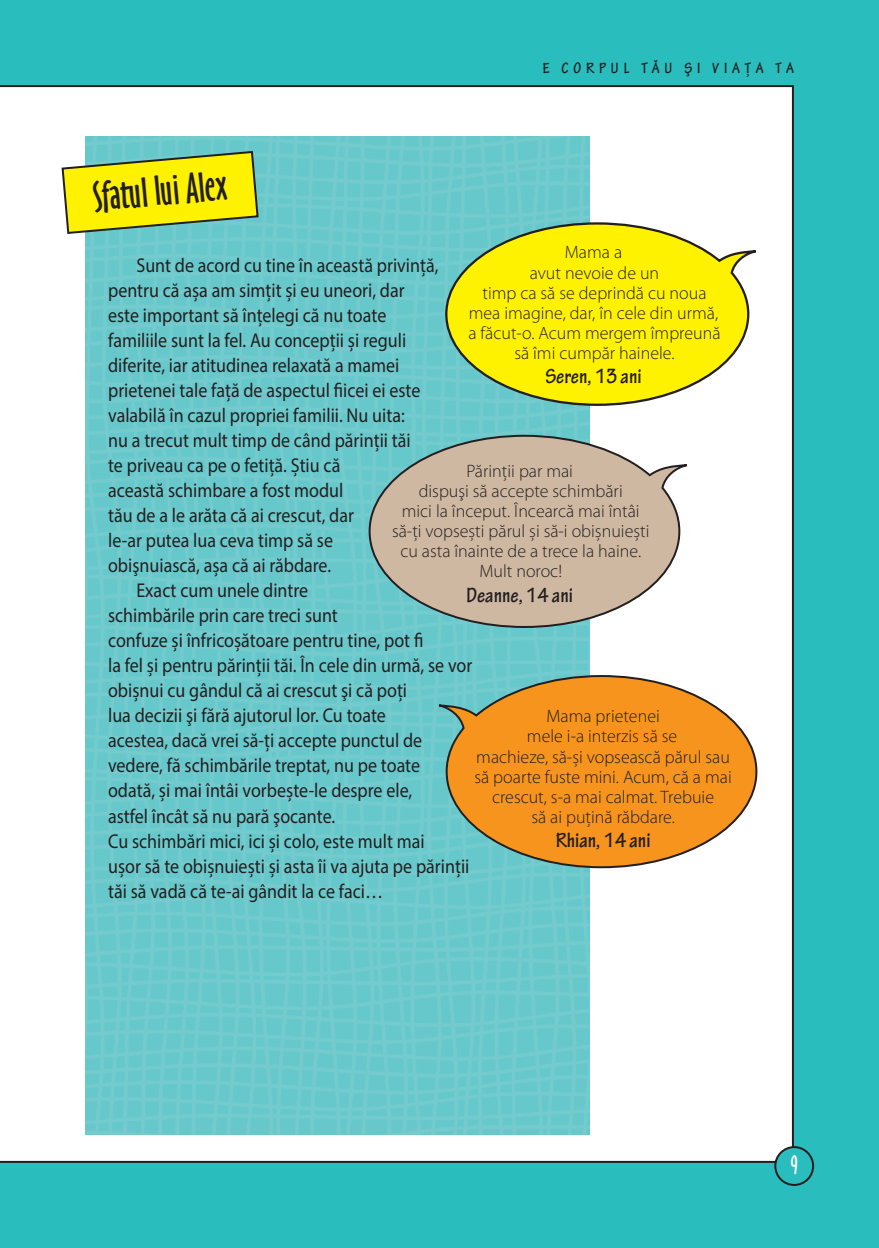
<style>
.page{position:relative;width:879px;height:1248px;background:#fff}
.page>*{position:absolute;margin:0;border:0;box-sizing:border-box;transform-origin:0 0}
._004_Kid_s_name{font:39.2px "Oz Handicraft BT";color:#231f20}
.t1{font:24px "Oz Handicraft BT";color:#fff}
._011_Bubble_name{font:700 condensed 22px "Tekton Pro";color:#231f20}
._005_Answer{font:20px/25px "Myriad Pro";color:#231f20;scale:.9 1}
._010_Bubble_text{font:300 18px/20px "Myriad Pro";color:#231f20;text-align:center}
.t2{font:500 16px "Arta Std";letter-spacing:.3em;color:#231f20}
.t3{font:700 condensed 16px "Tekton Pro";letter-spacing:.3em;color:#231f20}
</style>
<div class="page">
<div style="left:0;top:0;width:879px;height:1247px;background:#29bdbe"></div>
<div style="left:0;top:85px;width:794px;height:1077px;background:#fff"></div>
<img style="left:85px;top:136px;width:505px;height:998px">
<svg style="left:60px;top:150px;width:200px;height:85px;background:#d4dd37"></svg>
<div style="left:775px;top:1146px;width:38px;height:38px;background:#29bdbe;border-radius:50%"></div>
<div style="left:774px;top:1145px;width:40px;height:40px;border:2px solid #231f20;border-radius:50%"></div>
<svg style="left:444px;top:221px;width:343px;height:186px;background:#e9ea4a"></svg>
<svg style="left:368px;top:434px;width:345px;height:195px;background:#c8c2b4"></svg>
<svg style="left:412px;top:674px;width:346px;height:195px;background:#d7a655"></svg>
<p class="_004_Kid_s_name" style="left:91px;top:174px;width:136px;rotate:-5deg">Sfatul lui Alex</p>
<p class="t3" style="left:543px;top:59px;width:253px">E CORPUL TĂU ŞI VIAȚA TA</p>
<p class="t2" style="left:452px;top:59px;width:343px">IT’S YOUR BODY &amp; YOUR LIFE</p>
<p class="_010_Bubble_text" style="left:468px;top:242px;width:254px">Mama a<br>avut nevoie de un<br>timp ca să se deprindă cu noua mea imagine, dar, în cele din urmă, a făcut‑o. Acum mergem împreună să îmi cumpăr hainele.</p>
<p class="_011_Bubble_name" style="left:545px;top:363px;width:98px">Seren, 13 ani</p>
<p class="_005_Answer" style="left:108px;top:252px;width:368px;text-indent:28px">Sunt de acord cu tine în această privință, pentru că așa am simțit și eu uneori, dar este important să înțelegi că nu toate familiile sunt la fel. Au concepții și reguli diferite, iar atitudinea relaxată a mamei prietenei tale față de aspectul fiicei ei este valabilă în cazul propriei familii. Nu uita:<br>nu a trecut mult timp de când părinții tăi<br>te priveau ca pe o fetiță. Știu că<br>această schimbare a fost modul<br>tău de a le arăta că ai crescut, dar<br>le‑ar putea lua ceva timp să se<br>obişnuiască, așa că ai răbdare.</p>
<p class="_005_Answer" style="left:108px;top:577px;width:406px;text-indent:28px">Exact cum unele dintre<br>schimbările prin care treci sunt<br>confuze și înfricoșătoare pentru tine, pot fi<br>la fel și pentru părinții tăi. În cele din urmă, se vor obișnui cu gândul că ai crescut şi că poți<br>lua decizii şi fără ajutorul lor. Cu toate<br>acestea, dacă vrei să‑ți accepte punctul de vedere, fă schimbările treptat, nu pe toate<br>odată, și mai întâi vorbește‑le despre ele,<br>astfel încât să nu pară şocante.<br>Cu schimbări mici, ici și colo, este mult mai<br>ușor să te obișnuiești și asta îi va ajuta pe părinții tăi să vadă că te‑ai gândit la ce faci…</p>
<p class="_010_Bubble_text" style="left:392px;top:461px;width:259px">Părinții par mai<br>dispuşi să accepte schimbări<br>mici la început. Încearcă mai întâi să‑ți vopsești părul și să‑i obișnuiești cu asta înainte de a trece la haine.<br>Mult noroc!</p>
<p class="_011_Bubble_name" style="left:467px;top:582px;width:108px">Deanne, 14 ani</p>
<p class="_010_Bubble_text" style="left:474px;top:706px;width:259px">Mama prietenei<br>mele i‑a interzis să se<br>machieze, să‑și vopsească părul sau să poarte fuste mini. Acum, că a mai crescut, s‑a mai calmat. Trebuie<br>să ai puţină răbdare.</p>
<p class="_011_Bubble_name" style="left:556px;top:827px;width:96px">Rhian, 14 ani</p>
<p class="t1" style="left:790px;top:1146px;width:9px">9</p>
</div>
